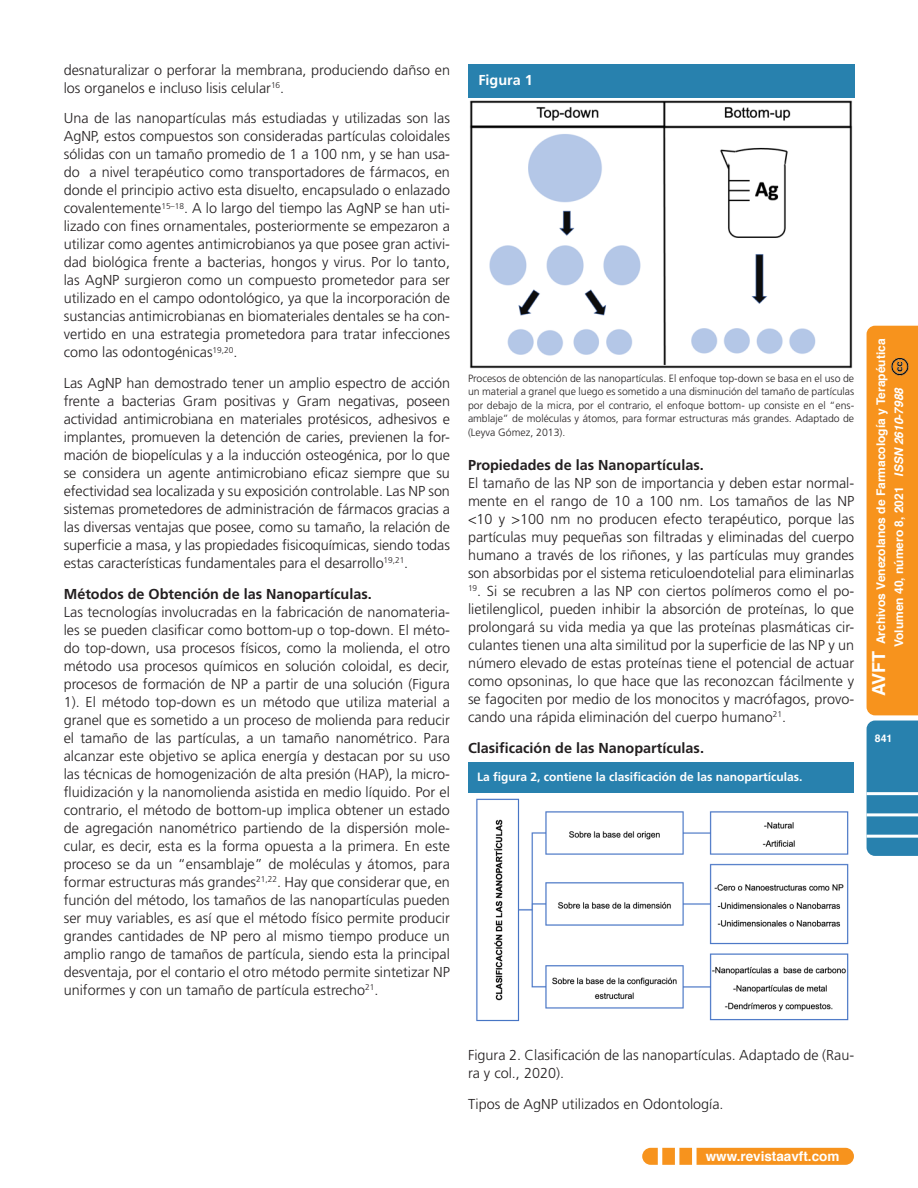
<style>
.page{position:relative;width:918px;height:1188px;background:#fff}
.page>*{position:absolute;margin:0;border:0;box-sizing:border-box;transform-origin:0 0}
.Párrafo_de_lista{font:300 14.4px/18px "Frutiger";color:#231f20;text-align:justify}
.Párrafo_de_lista-2{font:700 14.4px "Frutiger";color:#231f20}
.t1{font:700 14.4px "Frutiger";color:#fff}
.t2{font:700 13.5px "Helvetica";color:#fff}
.t3{font:700 12px/18px "Helvetica";color:#fff;text-align:center}
.t4{font:700 12px "Frutiger";color:#fff}
.t5{font:300 10.5px/13.5px "Frutiger";color:#231f20;text-align:justify}
.t6{font:700 10.5px "Helvetica";color:#fff}
.s1{font-size:18px}
.s2{font-style:italic}
</style>
<div class="page">
<div style="left:867px;top:721px;width:51px;height:135px;background:#2881ae"></div>
<div style="left:867px;top:326px;width:51px;height:389px;background:#f7931d"></div>
<hr style="left:867px;top:835px;width:51px;height:3px;background:#fff">
<hr style="left:867px;top:813px;width:51px;height:3px;background:#fff">
<hr style="left:867px;top:792px;width:51px;height:3px;background:#fff">
<div style="left:642px;top:1148px;width:212px;height:17px;background:#f7931d;border-radius:9px"></div>
<div style="left:692px;top:1139px;width:5px;height:33px;background:#fff"></div>
<hr style="left:675px;top:1140px;width:4px;height:33px;background:#fff">
<hr style="left:658px;top:1140px;width:4px;height:33px;background:#fff">
<img style="left:879px;top:358px;width:39px;height:23px">
<img style="left:468px;top:96px;width:387px;height:273px">
<div style="left:468px;top:64px;width:386px;height:33px;background:#2881ae"></div>
<img style="left:476px;top:798px;width:373px;height:224px">
<div style="left:468px;top:762px;width:385px;height:31px;background:#2881ae"></div>
<p class="Párrafo_de_lista" style="left:64px;top:61px;width:388px">desnaturalizar o perforar la membrana, produciendo dañso en los organelos e incluso lisis celular<sup>16</sup>.</p>
<p class="Párrafo_de_lista" style="left:64px;top:110px;width:388px">Una de las nanopartículas más estudiadas y utilizadas son las AgNP, estos compuestos son consideradas partículas coloidales sólidas con un tamaño promedio de 1 a 100 nm, y se han usa&shy;do a nivel terapéutico como transportadores de fármacos, en donde el principio activo esta disuelto, encapsulado o enlazado covalentemente<sup>15–18</sup>. A lo largo del tiempo las AgNP se han uti&shy;lizado con fines ornamentales, posteriormente se empezaron a utilizar como agentes antimicrobianos ya que posee gran activi&shy;dad biológica frente a bacterias, hongos y virus. Por lo tanto, las AgNP surgieron como un compuesto prometedor para ser utilizado en el campo odontológico, ya que la incorporación de sustancias antimicrobianas en biomateriales dentales se ha con&shy;vertido en una estrategia prometedora para tratar infecciones como las odontogénicas<sup>19,20</sup>.</p>
<p class="Párrafo_de_lista" style="left:64px;top:374px;width:388px">Las AgNP han demostrado tener un amplio espectro de acción frente a bacterias Gram positivas y Gram negativas, poseen actividad antimicrobiana en materiales protésicos, adhesivos e implantes, promueven la detención de caries, previenen la for&shy;mación de biopelículas y a la inducción osteogénica, por lo que se considera un agente antimicrobiano eficaz siempre que su efectividad sea localizada y su exposición controlable. Las NP son sistemas prometedores de administración de fármacos gracias a las diversas ventajas que posee, como su tamaño, la relación de superficie a masa, y las propiedades fisicoquímicas, siendo todas estas características fundamentales para el desarrollo<sup>19,21</sup>.</p>
<p class="Párrafo_de_lista-2" style="left:64px;top:585px;width:310px">Métodos de Obtención de las Nanopartículas.</p>
<p class="Párrafo_de_lista" style="left:64px;top:603px;width:388px">Las tecnologías involucradas en la fabricación de nanomateria&shy;les se pueden clasificar como bottom-up o top-down. El méto&shy;do top-down, usa procesos físicos, como la molienda, el otro método usa procesos químicos en solución coloidal, es decir, procesos de formación de NP a partir de una solución (Figura 1). El método top-down es un método que utiliza material a granel que es sometido a un proceso de molienda para reducir el tamaño de las partículas, a un tamaño nanométrico. Para alcanzar este objetivo se aplica energía y destacan por su uso las técnicas de homogenización de alta presión (HAP), la micro&shy;fluidización y la nanomolienda asistida en medio líquido. Por el contrario, el método de bottom-up implica obtener un estado de agregación nanométrico partiendo de la dispersión mole&shy;cular, es decir, esta es la forma opuesta a la primera. En este proceso se da un “ensamblaje” de moléculas y átomos, para formar estructuras más grandes<sup>21,22</sup>. Hay que considerar que, en función del método, los tamaños de las nanopartículas pueden ser muy variables, es así que el método físico permite producir grandes cantidades de NP pero al mismo tiempo produce un amplio rango de tamaños de partícula, siendo esta la principal desventaja, por el contario el otro método permite sintetizar NP uniformes y con un tamaño de partícula estrecho<sup>21</sup>.</p>
<p class="t1" style="left:478px;top:72px;width:56px">Figura 1</p>
<p class="t5" style="left:468px;top:371px;width:388px">Procesos de obtención de las nanopartículas. El enfoque top-down se basa en el uso de un material a granel que luego es sometido a una disminución del tamaño de partículas por debajo de la micra, por el contrario, el enfoque bottom- up consiste en el “ens&shy;amblaje” de moléculas y átomos, para formar estructuras más grandes. Adaptado de (Leyva Gómez, 2013).</p>
<p class="Párrafo_de_lista-2" style="left:468px;top:456px;width:237px">Propiedades de las Nanopartículas.</p>
<p class="Párrafo_de_lista" style="left:468px;top:474px;width:388px">El tamaño de las NP son de importancia y deben estar normal&shy;mente en el rango de 10 a 100 nm. Los tamaños de las NP &lt;10 y &gt;100 nm no producen efecto terapéutico, porque las partículas muy pequeñas son filtradas y eliminadas del cuerpo humano a través de los riñones, y las partículas muy grandes son absorbidas por el sistema reticuloendotelial para eliminarlas</p>
<p class="Párrafo_de_lista" style="left:468px;top:582px;width:388px"><sup>19</sup>. Si se recubren a las NP con ciertos polímeros como el po&shy;lietilenglicol, pueden inhibir la absorción de proteínas, lo que prolongará su vida media ya que las proteínas plasmáticas cir&shy;culantes tienen una alta similitud por la superficie de las NP y un número elevado de estas proteínas tiene el potencial de actuar como opsoninas, lo que hace que las reconozcan fácilmente y se fagociten por medio de los monocitos y macrófagos, provo&shy;cando una rápida eliminación del cuerpo humano<sup>21</sup>.</p>
<p class="Párrafo_de_lista-2" style="left:468px;top:739px;width:238px">Clasificación de las Nanopartículas.</p>
<p class="t4" style="left:477px;top:770px;width:327px">La figura 2, contiene la clasificación de las nanopartículas.</p>
<p class="t3" style="left:872px;top:696px;width:359px;rotate:-90deg"><span class="s1">AVFT</span> Archivos Venezolanos de Farmacología y Terapéutica<br>Volumen 40, número 8, 2021 <span class="s2">ISSN 2610-7988</span></p>
<p class="t6" style="left:875px;top:730px;width:19px">841</p>
<p class="Párrafo_de_lista" style="left:468px;top:1046px;width:388px">Figura 2. Clasificación de las nanopartículas. Adaptado de (Rau&shy;ra y col., 2020).</p>
<p class="Párrafo_de_lista" style="left:468px;top:1095px;width:257px">Tipos de AgNP utilizados en Odontología.</p>
<p class="t2" style="left:706px;top:1145px;width:135px">www.revistaavft.com</p>
</div>
